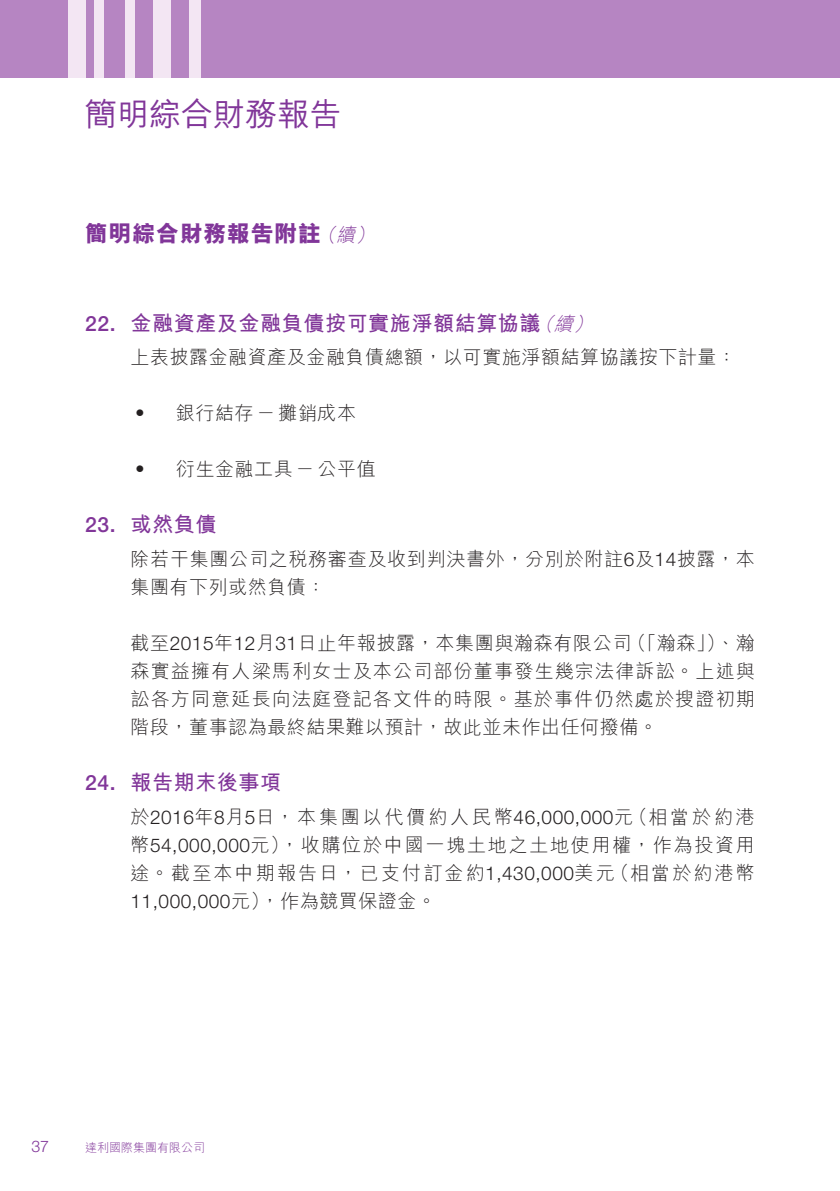
<style>
.page{position:relative;width:840px;height:1191px;background:#fff}
.page>*{position:absolute;margin:0;border:0;box-sizing:border-box;transform-origin:0 0}
.t1{font:500 32px "M Hei HK";color:#813699}
.t2{font:800 23px "M Hei HK";letter-spacing:.03em;color:#813699}
.t3{font:700 21px "M Hei HK";letter-spacing:.03em;color:#813699}
.t4{font:500 21px "Helvetica Neue LT Std";color:#813699}
.t5{font:300 19px/28px "M Hei HK";letter-spacing:.06em;color:#231f20}
.t6{font:300 19px/28px "M Hei HK";letter-spacing:.04em;color:#231f20}
.t7{font:300 19px/28px "M Hei HK";letter-spacing:.11em;color:#231f20}
.t8{font:300 19px "M Hei HK";letter-spacing:.09em;color:#231f20}
.t9{font:300 19px "M Hei HK";letter-spacing:.15em;color:#231f20}
.t10{font:italic 300 19px "M Hei HK";color:#813699}
.t11{font:300 16px "Helvetica Neue LT Std";color:#813699}
.t12{font:300 12px "M Hei HK";color:#813699}
.s1{font-family:"Helvetica Neue LT Std"}
</style>
<div class="page">
<div style="left:0;top:0;width:839px;height:77px;background:#b685c2"></div>
<div style="left:153px;top:0;width:17px;height:77px;background:#f3e6f3"></div>
<div style="left:94px;top:0;width:10px;height:77px;background:#f3e6f3"></div>
<div style="left:125px;top:0;width:9px;height:77px;background:#f3e6f3"></div>
<div style="left:68px;top:0;width:17px;height:77px;background:#f3e6f3"></div>
<div style="left:189px;top:0;width:11px;height:77px;background:#f3e6f3"></div>
<h1 class="t1" style="left:85px;top:91px;width:257px">簡明綜合財務報告</h1>
<p class="t2" style="left:85px;top:218px;width:237px">簡明綜合財務報告附註</p>
<p class="t10" style="left:336px;top:221px;width:25px">續</p>
<p class="t10" style="left:317px;top:221px;width:25px">（</p>
<p class="t10" style="left:355px;top:221px;width:25px">(</p>
<p class="t4" style="left:85px;top:311px;width:32px">22.</p>
<p class="t4" style="left:85px;top:512px;width:32px">23.</p>
<p class="t4" style="left:85px;top:770px;width:32px">24.</p>
<p class="t3" style="left:130px;top:308px;width:411px">金融資產及金融負債按可實施淨額結算協議</p>
<p class="t10" style="left:553px;top:310px;width:27px">續</p>
<p class="t10" style="left:534px;top:310px;width:27px">（</p>
<p class="t10" style="left:573px;top:310px;width:27px">(</p>
<p class="t6" style="left:130px;top:343px;width:606px">上表披露金融資產及金融負債總額，以可實施淨額結算協議按下計量：</p>
<p class="t6" style="left:176px;top:399px;width:181px">銀行結存－攤銷成本</p>
<p class="t6" style="left:130px;top:399px;width:20px">•</p>
<p class="t6" style="left:130px;top:455px;width:20px">•</p>
<p class="t6" style="left:176px;top:455px;width:201px">衍生金融工具－公平值</p>
<p class="t3" style="left:130px;top:509px;width:87px">或然負債</p>
<p class="t6" style="left:130px;top:544px;width:625px">除若干集團公司之稅務審查及收到判決書外，分別於附註 及<span class="s1">6 14</span>披露，本集團有下列或然負債：</p>
<p class="t6" style="left:627px;top:628px;width:129px">（「瀚森」）、瀚</p>
<p class="t5" style="left:130px;top:628px;width:625px">截至<span class="s1">2015</span>年<span class="s1">12</span>月<span class="s1">31</span>日止年報披露，本集團與瀚森有限公司<br>森實益擁有人梁馬利女士及本公司部份董事發生幾宗法律訴訟。上述與訟各方同意延長向法庭登記各文件的時限。基於事件仍然處於搜證初期階段，董事認為最終結果難以預計，故此並未作出任何撥備。</p>
<p class="t3" style="left:130px;top:767px;width:152px">報告期末後事項</p>
<p class="t6" style="left:628px;top:802px;width:127px">（相當於約港</p>
<p class="t9" style="left:130px;top:803px;width:503px">於<span class="s1">2016</span>年 月<span class="s1">8</span> 日<span class="s1">5</span> ，本集團以代價約人民幣<span class="s1">46,000,000</span>元</p>
<p class="t8" style="left:130px;top:831px;width:625px">幣<span class="s1">54,000,000</span>元，） 收購位於中國一塊土地之土地使用權，作為投資用</p>
<p class="t6" style="left:610px;top:858px;width:146px">（相當於約港幣</p>
<p class="t7" style="left:130px;top:858px;width:485px">途。截至本中期報告日，已支付訂金約<span class="s1">1,430,000</span>美元<br><span class="s1">11,000,000</span>元，）作為競買保證金。</p>
<p class="t11" style="left:31px;top:1136px;width:19px">37</p>
<p class="t12" style="left:85px;top:1139px;width:121px">達利國際集團有限公司</p>
</div>
